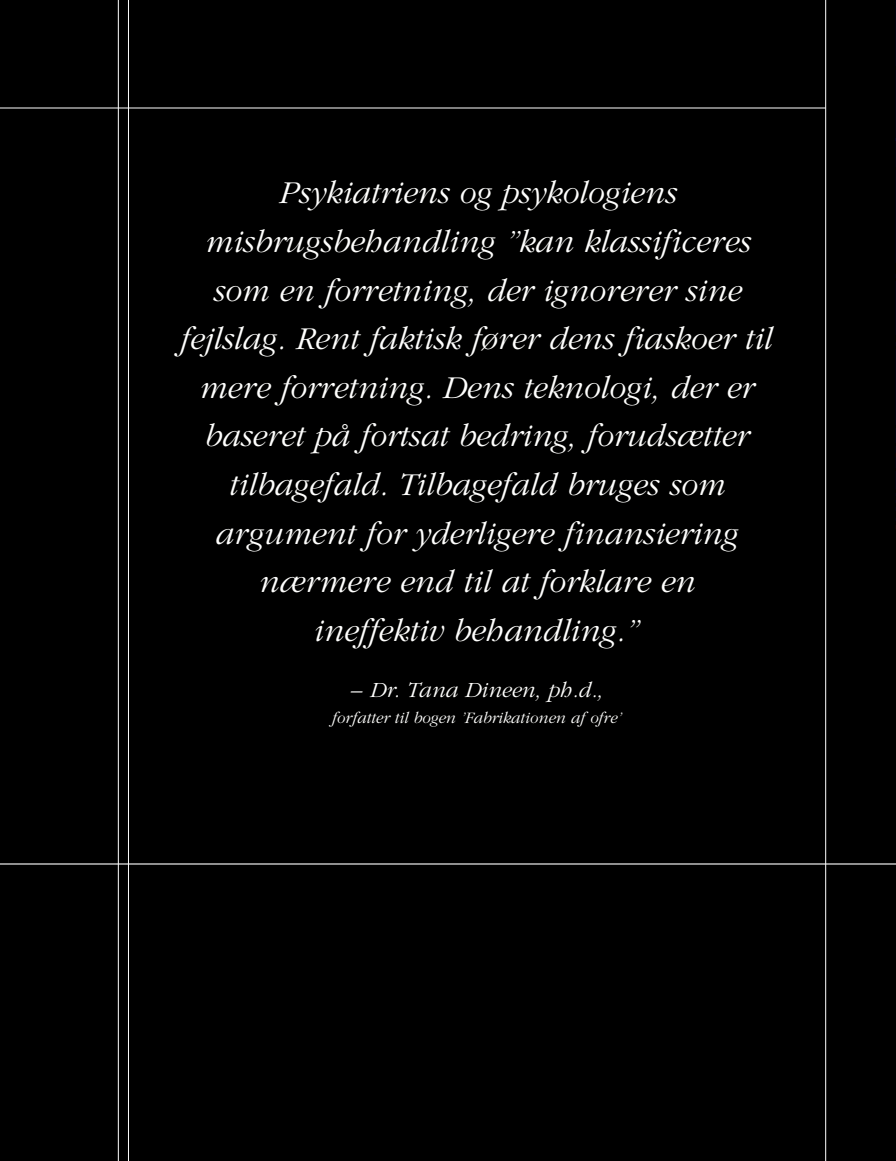
<style>
.page{position:relative;width:896px;height:1161px;background:#fff}
.page>*{position:absolute;margin:0;border:0;box-sizing:border-box;transform-origin:0 0}
.t1{font:italic 300 33px/48.6px "Garamond";color:#fffffe;text-align:center}
.t2{font:italic 300 22.5px "Garamond";color:#fffffe}
.t3{font:italic 300 16.5px "Garamond";color:#fffffe}
</style>
<div class="page">
<div style="left:0;top:0;width:895px;height:1161px;background:#000"></div>
<hr style="left:0;top:863px;width:895px;height:2px;background:#fff">
<hr style="left:118px;top:0;width:1px;height:1161px;background:#fff">
<hr style="left:0;top:108px;width:825px;height:1px;background:#fff">
<hr style="left:824px;top:0;width:1px;height:1161px;background:#fff">
<hr style="left:128px;top:0;width:1px;height:1161px;background:#fff">
<p class="t1" style="left:178px;top:171px;width:593px">Psykiatriens og psykologiens misbrugsbehandling ”kan klassificeres som en forretning, der ignorerer sine fejlslag. Rent faktisk fører dens fiaskoer til mere forretning. Dens teknologi, der er baseret på fortsat bedring, forudsætter tilbagefald. Tilbagefald bruges som argument for yderligere finansiering nærmere end til at forklare en<br>ineffektiv behandling.”</p>
<p class="t2" style="left:351px;top:681px;width:253px">– Dr. Tana Dineen, ph.d.,</p>
<p class="t3" style="left:331px;top:712px;width:291px">forfatter til bogen ’Fabrikationen af ofre’</p>
</div>
